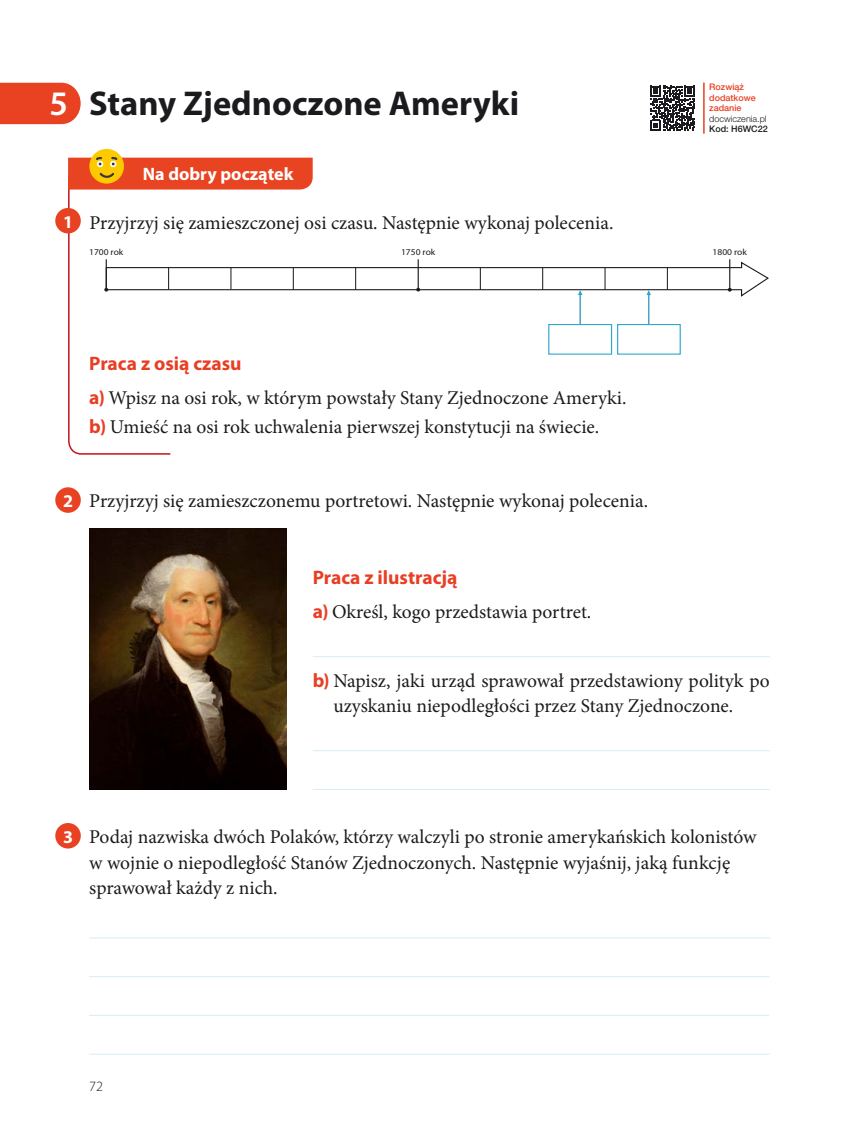
<style>
.page{position:relative;width:859px;height:1127px;background:#fff}
.page>*{position:absolute;margin:0;border:0;box-sizing:border-box;transform-origin:0 0}
.t1{font:700 34.5px "Myriad Pro";color:#1b1b1f}
.t2{font:19.5px/25.5px "Minion Pro";color:#1b1b1f}
.t3{font:700 19.5px "Myriad Pro";color:#e83f24}
.t4{font:700 18px "Myriad Pro";color:#fff}
.t5{font:300 14.25px "Myriad Pro";color:#1b1b1f}
.t6{font:500 9px/10.5px "Helvetica Neue LT Pro";color:#e83f24}
.t7{font:9px "Myriad Pro";color:#1b1c20;scale:1.06 1}
.t8{font:300 9px "Helvetica Neue LT Pro";color:#1b1b1f}
.t9{font:500 9px "Helvetica Neue LT Pro";color:#1b1b1f}
.s1{font-weight:600;color:#fff}
.s2{font-family:"Myriad Pro";font-weight:700;color:#e83f24}
.s3{font-family:"Myriad Pro";font-weight:700;font-size:18px;color:#fff}
</style>
<div class="page">
<div style="left:0;top:83px;width:81px;height:41px;background:#e84222"></div>
<hr style="left:703px;top:83px;width:2px;height:51px;background:#e83f24">
<svg style="left:650px;top:86px;width:45px;height:44px"></svg>
<svg style="left:67px;top:190px;width:104px;height:265px"></svg>
<div style="left:55px;top:208px;width:26px;height:25px;background:#e84222;border-radius:50%"></div>
<div style="left:89px;top:149px;width:35px;height:35px;background:#fdca00;border-radius:50%"></div>
<svg style="left:68px;top:157px;width:245px;height:33px;background:#e95628"></svg>
<hr style="left:106px;top:259px;width:1px;height:31px;background:#1b1c20">
<hr style="left:418px;top:259px;width:1px;height:31px;background:#1b1c20">
<hr style="left:729px;top:259px;width:1px;height:31px;background:#1b1c20">
<hr style="left:580px;top:294px;width:1px;height:31px;background:#2da6cd">
<div style="left:548px;top:324px;width:64px;height:31px;border:1px solid #2da6cd"></div>
<hr style="left:648px;top:294px;width:1px;height:31px;background:#2da6cd">
<svg style="left:104px;top:261px;width:665px;height:37px"></svg>
<div style="left:617px;top:324px;width:64px;height:31px;border:1px solid #2da6cd"></div>
<div style="left:55px;top:487px;width:26px;height:26px;background:#e84222;border-radius:50%"></div>
<div style="left:55px;top:823px;width:26px;height:25px;background:#e84222;border-radius:50%"></div>
<hr style="left:89px;top:937px;width:681px;height:1px;background:#d7eef5">
<hr style="left:89px;top:976px;width:681px;height:1px;background:#d7eef5">
<hr style="left:89px;top:1015px;width:680px;height:1px;background:#d7eef5">
<hr style="left:89px;top:1053px;width:681px;height:1px;background:#d7eef5">
<hr style="left:313px;top:656px;width:457px;height:1px;background:#d7eef5">
<hr style="left:313px;top:750px;width:457px;height:1px;background:#d7eef5">
<hr style="left:313px;top:789px;width:457px;height:1px;background:#d7eef5">
<img style="left:89px;top:528px;width:198px;height:262px">
<h1 class="t1" style="left:50px;top:81px;width:471px"><span class="s1">5</span> Stany Zjednoczone Ameryki</h1>
<p class="t6" style="left:709px;top:82px;width:48px">Rozwiąż dodatkowe zadanie</p>
<p class="t8" style="left:709px;top:113px;width:59px">docwiczenia.pl</p>
<p class="t9" style="left:709px;top:124px;width:60px">Kod: H6WC22</p>
<p class="t4" style="left:63px;top:210px;width:11px">1</p>
<p class="t4" style="left:143px;top:162px;width:152px">Na dobry początek</p>
<p class="t2" style="left:89px;top:210px;width:526px">Przyjrzyj się zamieszczonej osi czasu. Następnie wykonaj polecenia.</p>
<p class="t7" style="left:89px;top:246px;width:34px">1700 rok</p>
<p class="t7" style="left:401px;top:246px;width:34px">1750 rok</p>
<p class="t7" style="left:713px;top:246px;width:34px">1800 rok</p>
<p class="t3" style="left:89px;top:350px;width:154px">Praca z osią czasu</p>
<p class="t2" style="left:89px;top:383px;width:539px;line-height:29.7px"><span class="s2">a)</span> Wpisz na osi rok, w którym powstały Stany Zjednoczone Ameryki. <span class="s2">b)</span> Umieść na osi rok uchwalenia pierwszej konstytucji na świecie.</p>
<p class="t2" style="left:63px;top:488px;width:587px"><span class="s3">2</span> Przyjrzyj się zamieszczonemu portretowi. Następnie wykonaj polecenia.</p>
<p class="t3" style="left:313px;top:565px;width:146px">Praca z ilustracją</p>
<p class="t2" style="left:313px;top:599px;width:280px"><span class="s2">a)</span> Określ, kogo przedstawia portret.</p>
<p class="t2" style="left:333px;top:668px;width:438px;text-indent:-21px"><span class="s2">b)</span> Napisz, jaki urząd sprawował przedstawiony polityk po uzyskaniu niepodległości przez Stany Zjednoczone.</p>
<p class="t4" style="left:63px;top:825px;width:11px">3</p>
<p class="t2" style="left:89px;top:824px;width:669px">Podaj nazwiska dwóch Polaków, którzy walczyli po stronie amerykańskich kolonistów w wojnie o niepodległość Stanów Zjednoczonych. Następnie wyjaśnij, jaką funkcję sprawował każdy z nich.</p>
<p class="t5" style="left:89px;top:1077px;width:15px">72</p>
</div>
